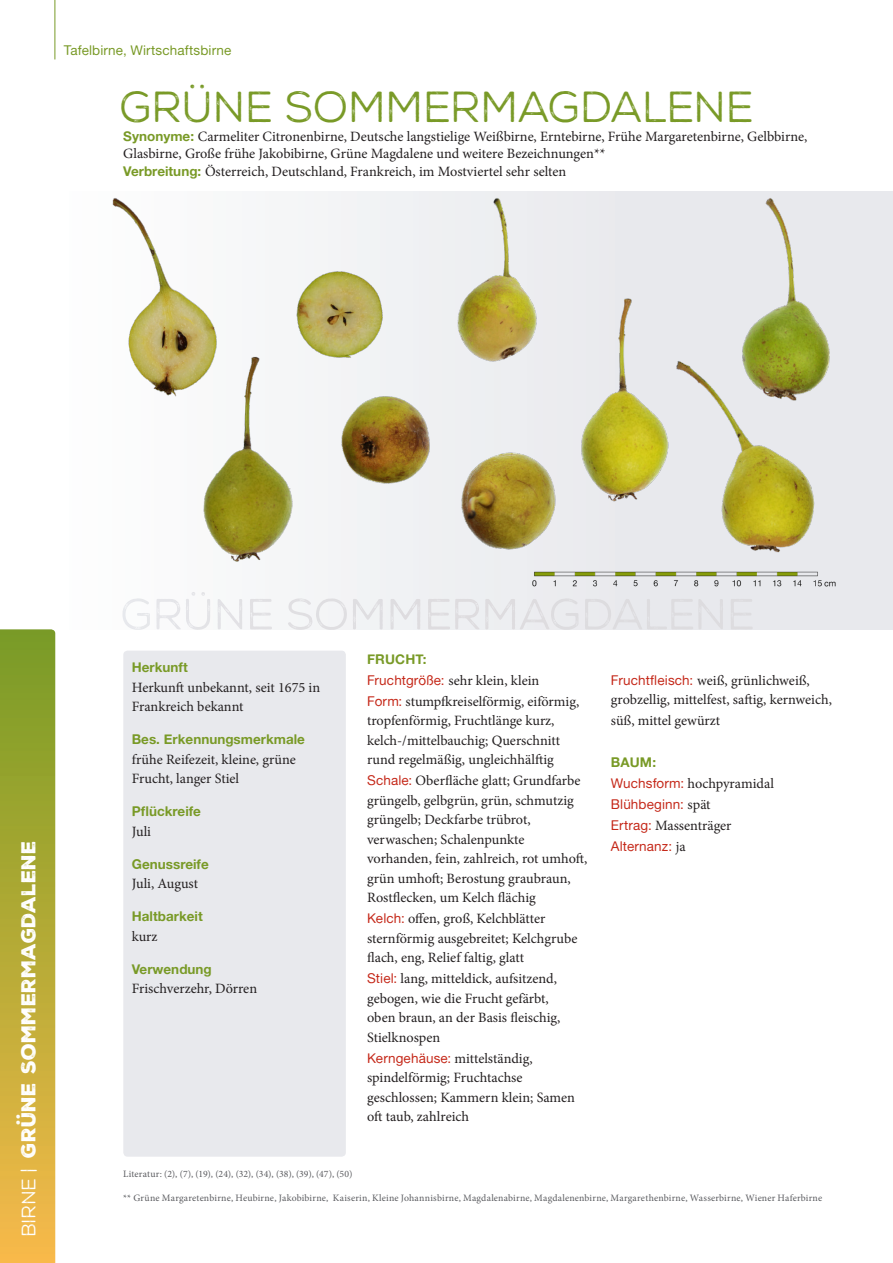
<style>
.page{position:relative;width:893px;height:1263px;background:#fff}
.page>*{position:absolute;margin:0;border:0;box-sizing:border-box;transform-origin:0 0}
.t1{font:43.5px "Nexa Rust Sans Book 01";letter-spacing:-.015em;color:#799a27}
.t2{font:19.5px "Nexa Rust Sans Black 01";color:#fff}
.Absatzformat_1{font:14.25px/19.5px "Minion Pro";color:#231f20}
.Absatzformat_1-2{font:13.5px "Alte Haas Grotesk Bold";color:#799a27}
.t3{font:13.5px "Alte Haas Grotesk";letter-spacing:.01em;color:#799a27}
.Absatzformat_1-3{font:13.5px "Alte Haas Grotesk";letter-spacing:.01em;color:#c5291a}
.t4{font:9.75px "Minion Pro";letter-spacing:.015em;color:#5a5b5f}
.s1{font-family:"Alte Haas Grotesk Bold";font-size:13.5px;color:#799a27}
.s2{font-family:"Nexa Rust Sans Book 01"}
.s3{font-family:"Alte Haas Grotesk";font-size:13.5px;color:#c5291a}
.s4{font-family:"Minion Pro";font-size:14.25px;color:#231f20}
</style>
<div class="page">
<svg style="left:0;top:629px;width:55px;height:634px;background:#b6aa37"></svg>
<hr style="left:55px;top:0;width:1px;height:59px;background:#799a27">
<div style="left:123px;top:651px;width:223px;height:506px;background:#e8e9ed;border-radius:4px"></div>
<img style="left:112px;top:191px;width:781px;height:438px">
<p class="t3" style="left:64px;top:43px;width:169px">Tafelbirne, Wirtschaftsbirne</p>
<p class="t1" style="left:119px;top:82px;width:636px">GRÜNE SOMMERMAGDALENE</p>
<p class="Absatzformat_1" style="left:123px;top:128px;width:686px;line-height:16.5px"><span class="s1">Synonyme:</span> Carmeliter Citronenbirne, Deutsche langstielige Weißbirne, Erntebirne, Frühe Margaretenbirne, Gelbbirne,<br>Glasbirne, Große frühe Jakobibirne, Grüne Magdalene und weitere Bezeichnungen**</p>
<p class="Absatzformat_1" style="left:123px;top:161px;width:444px"><span class="s1">Verbreitung:</span> Österreich, Deutschland, Frankreich, im Mostviertel sehr selten</p>
<p class="t2" style="left:15px;top:1237px;width:399px;rotate:-90deg"><span class="s2">BIRNE |</span> Grüne Sommermagdalene</p>
<p class="Absatzformat_1-2" style="left:132px;top:659px;width:58px">Herkunft</p>
<p class="Absatzformat_1" style="left:132px;top:677px;width:190px">Herkunft unbekannt, seit 1675 in<br>Frankreich bekannt</p>
<p class="Absatzformat_1-2" style="left:132px;top:731px;width:175px">Bes. Erkennungsmerkmale</p>
<p class="Absatzformat_1" style="left:132px;top:749px;width:166px">frühe Reifezeit, kleine, grüne<br>Frucht, langer Stiel</p>
<p class="Absatzformat_1-2" style="left:132px;top:803px;width:71px">Pflückreife</p>
<p class="Absatzformat_1" style="left:132px;top:821px;width:21px">Juli</p>
<p class="Absatzformat_1-2" style="left:132px;top:856px;width:78px">Genussreife</p>
<p class="Absatzformat_1" style="left:132px;top:874px;width:68px">Juli, August</p>
<p class="Absatzformat_1-2" style="left:132px;top:908px;width:72px">Haltbarkeit</p>
<p class="Absatzformat_1" style="left:132px;top:926px;width:27px">kurz</p>
<p class="Absatzformat_1-2" style="left:132px;top:961px;width:82px">Verwendung</p>
<p class="Absatzformat_1" style="left:132px;top:979px;width:127px">Frischverzehr, Dörren</p>
<p class="Absatzformat_1-2" style="left:367px;top:651px;width:61px">FRUCHT:</p>
<p class="Absatzformat_1" style="left:367px;top:670px;width:174px"><span class="s3">Fruchtgröße:</span> sehr klein, klein</p>
<p class="Absatzformat_1" style="left:367px;top:691px;width:214px"><span class="s3">Form:</span> stumpfkreiselförmig, eiförmig, tropfenförmig, Fruchtlänge kurz, kelch-/mittelbauchig; Querschnitt rund regelmäßig, ungleichhälftig</p>
<p class="Absatzformat_1" style="left:367px;top:771px;width:222px"><span class="s3">Schale:</span> Oberfläche glatt; Grundfarbe grüngelb, gelbgrün, grün, schmutzig grüngelb; Deckfarbe trübrot, verwaschen; Schalenpunkte vorhanden, fein, zahlreich, rot umhoft, grün umhoft; Berostung graubraun, Rostflecken, um Kelch flächig</p>
<p class="Absatzformat_1" style="left:367px;top:909px;width:212px"><span class="s3">Kelch:</span> offen, groß, Kelchblätter sternförmig ausgebreitet; Kelchgrube flach, eng, Relief faltig, glatt</p>
<p class="Absatzformat_1" style="left:367px;top:969px;width:195px"><span class="s3">Stiel:</span> lang, mitteldick, aufsitzend, gebogen, wie die Frucht gefärbt, oben braun, an der Basis fleischig,<br>Stielknospen</p>
<p class="Absatzformat_1" style="left:367px;top:1048px;width:209px"><span class="s3">Kerngehäuse:</span> mittelständig, spindelförmig; Fruchtachse geschlossen; Kammern klein; Samen oft taub, zahlreich</p>
<p class="Absatzformat_1" style="left:611px;top:670px;width:222px"><span class="s3">Fruchtfleisch:</span> weiß, grünlichweiß, grobzellig, mittelfest, saftig, kernweich,</p>
<p class="Absatzformat_1" style="left:611px;top:711px;width:111px">süß, mittel gewürzt</p>
<p class="Absatzformat_1-2" style="left:611px;top:754px;width:47px">BAUM:</p>
<p class="Absatzformat_1" style="left:611px;top:774px;width:165px"><span class="s3">Wuchsform:</span> hochpyramidal</p>
<p class="Absatzformat_1-3" style="left:611px;top:796px;width:101px">Blühbeginn: <span class="s4">spät</span></p>
<p class="Absatzformat_1" style="left:611px;top:816px;width:122px"><span class="s3">Ertrag:</span> Massenträger</p>
<p class="Absatzformat_1-3" style="left:611px;top:838px;width:76px">Alternanz: <span class="s4">ja</span></p>
<p class="t4" style="left:123px;top:1167px;width:231px">Literatur: (2), (7), (19), (24), (32), (34), (38), (39), (47), (50)</p>
<p class="t4" style="left:123px;top:1191px;width:700px">** Grüne Margaretenbirne, Heubirne, Jakobibirne, Kaiserin, Kleine Johannisbirne, Magdalenabirne, Magdalenenbirne, Margarethenbirne, Wasserbirne, Wiener Haferbirne</p>
</div>
